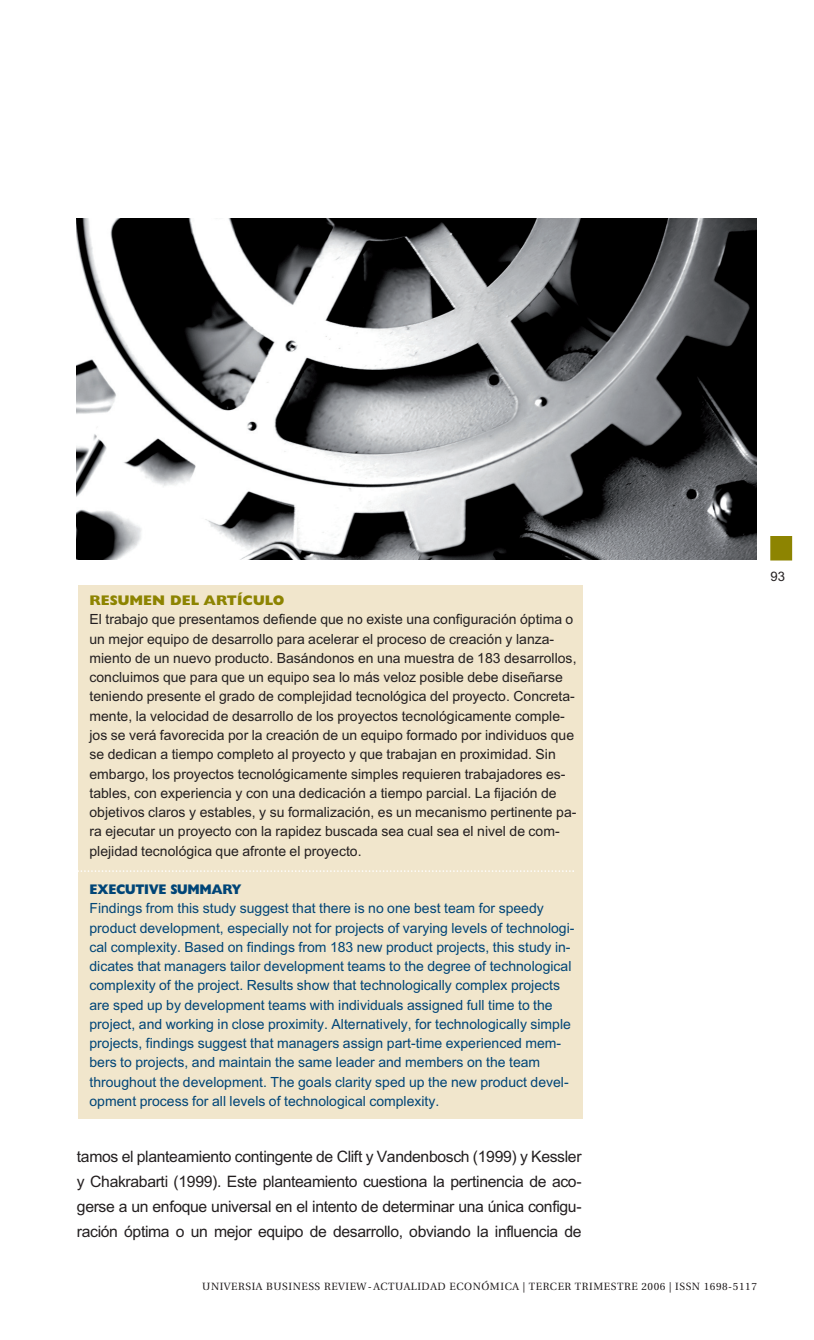
<style>
.page{position:relative;width:814px;height:1340px;background:#fff}
.page>*{position:absolute;margin:0;border:0;box-sizing:border-box;transform-origin:0 0}
.t1{font:15.75px/25px "Arial";letter-spacing:-.02em;color:#231f20;text-align:justify}
.t2{font:14px/19.2px "Arial";color:#231f20}
.t3{font:14px/19.2px "Arial";color:#004577}
.t4{font:800 14px "Gill Sans";color:#8d8401}
.t5{font:800 14px "Gill Sans";letter-spacing:-.025em;color:#004577;scale:.9 1}
.t6{font:13.12px "Arial";color:#231f20}
.t7{font:10.5px "Utopia";letter-spacing:.055em;color:#231f20}
</style>
<div class="page">
<div style="left:770px;top:536px;width:22px;height:24px;background:#8d8401"></div>
<img style="left:77px;top:218px;width:679px;height:341px">
<div style="left:78px;top:585px;width:504px;height:534px;background:#f1e6cc"></div>
<svg style="left:78px;top:870px;width:496px;height:2px"></svg>
<p class="t4" style="left:89px;top:595px;width:196px">RESUMEN DEL ARTÍCULO</p>
<p class="t2" style="left:89px;top:611px;width:488px">El trabajo que presentamos defiende que no existe una configuración óptima o un mejor equipo de desarrollo para acelerar el proceso de creación y lanza&shy;miento de un nuevo producto. Basándonos en una muestra de 183 desarrollos, concluimos que para que un equipo sea lo más veloz posible debe diseñarse teniendo presente el grado de complejidad tecnológica del proyecto. Concreta&shy;mente, la velocidad de desarrollo de los proyectos tecnológicamente comple&shy;jos se verá favorecida por la creación de un equipo formado por individuos que se dedican a tiempo completo al proyecto y que trabajan en proximidad. Sin embargo, los proyectos tecnológicamente simples requieren trabajadores es&shy;tables, con experiencia y con una dedicación a tiempo parcial. La fijación de objetivos claros y estables, y su formalización, es un mecanismo pertinente pa&shy;ra ejecutar un proyecto con la rapidez buscada sea cual sea el nivel de com&shy;plejidad tecnológica que afronte el proyecto.</p>
<p class="t5" style="left:89px;top:884px;width:170px">EXECUTIVE SUMMARY</p>
<p class="t3" style="left:89px;top:900px;width:486px">Findings from this study suggest that there is no one best team for speedy product development, especially not for projects of varying levels of technologi&shy;cal complexity. Based on findings from 183 new product projects, this study in&shy;dicates that managers tailor development teams to the degree of technological complexity of the project. Results show that technologically complex projects are sped up by development teams with individuals assigned full time to the project, and working in close proximity. Alternatively, for technologically simple projects, findings suggest that managers assign part-time experienced mem&shy;bers to projects, and maintain the same leader and members on the team throughout the development. The goals clarity sped up the new product devel&shy;opment process for all levels of technological complexity.</p>
<p class="t6" style="left:770px;top:571px;width:16px">93</p>
<p class="t1" style="left:77px;top:1145px;width:506px">tamos el planteamiento contingente de Clift y Vandenbosch (1999) y Kessler y Chakrabarti (1999). Este planteamiento cuestiona la pertinencia de aco&shy;gerse a un enfoque universal en el intento de determinar una única configu&shy;ración óptima o un mejor equipo de desarrollo, obviando la influencia de</p>
<p class="t7" style="left:202px;top:1282px;width:556px">UNIVERSIA BUSINESS REVIEW-ACTUALIDAD ECONÓMICA | TERCER TRIMESTRE 2006 | ISSN 1698-5117</p>
</div>
